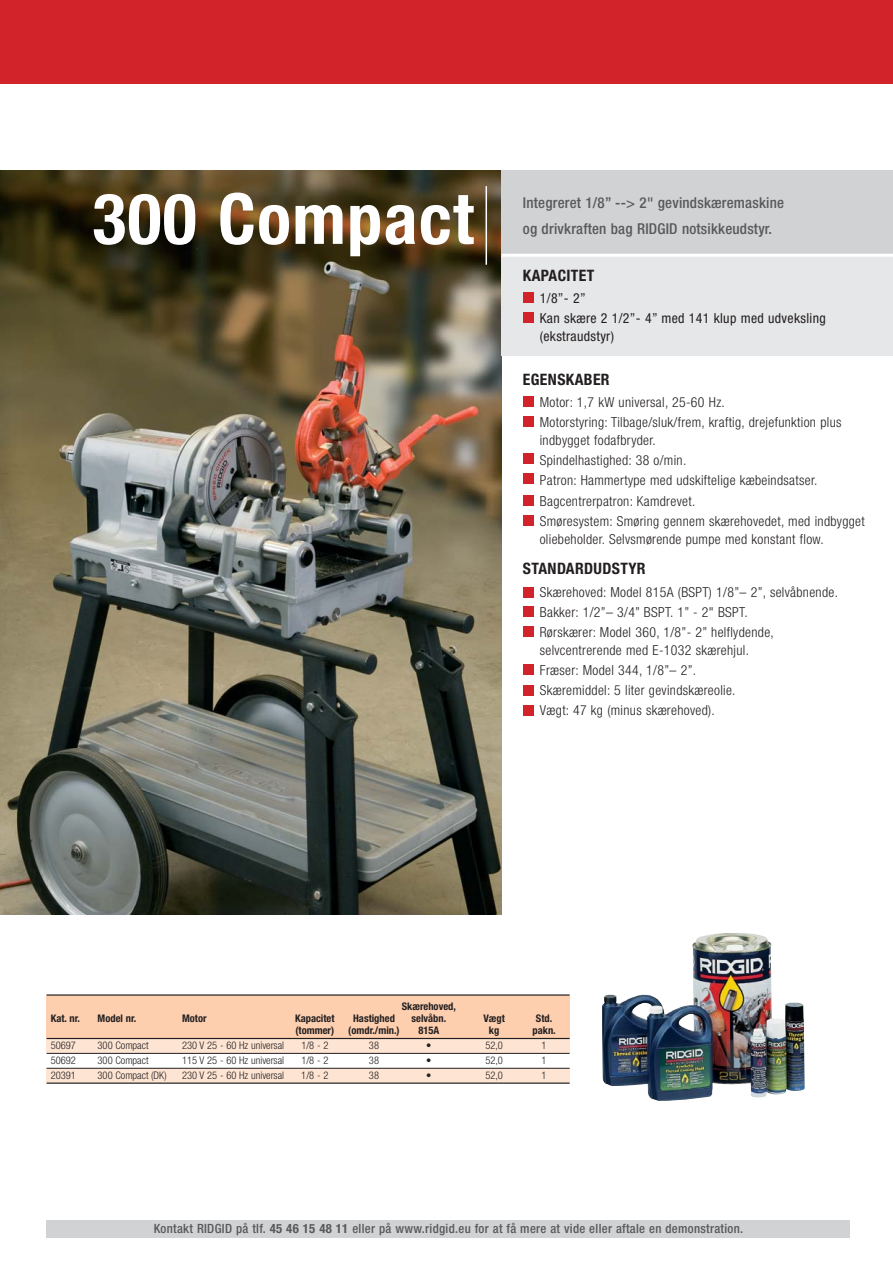
<style>
.page{position:relative;width:893px;height:1263px;background:#fff}
.page>*{position:absolute;margin:0;border:0;box-sizing:border-box;transform-origin:0 0}
.t1{font:700 condensed 70.5px "Helvetica Neue";letter-spacing:.02em;color:#fff}
.t2{font:700 condensed 15.75px "Helvetica Neue";letter-spacing:.025em;color:#231f20}
.t3{font:500 condensed 15px/25.5px "Helvetica Neue";letter-spacing:.015em;color:#58595b}
.t4{font:300 condensed 13.8px/20.1px "Helvetica Neue";letter-spacing:.025em;color:#231f20}
.t5{font:condensed 13.8px/20.1px "Helvetica Neue";letter-spacing:.025em;color:#231f20}
.t6{font:500 condensed 12.75px "Helvetica Neue";letter-spacing:.025em;color:#58595b}
.t7{font:300 condensed 10.5px "Helvetica Neue";color:#231f20}
.t8{font:700 condensed 10.5px "Helvetica Neue";color:#231f20}
.s1{font-weight:700}
</style>
<div class="page">
<div style="left:0;top:0;width:893px;height:85px;background:#d2232a"></div>
<hr style="left:0;top:84px;width:893px;height:2px;background:#fff">
<img style="left:0;top:170px;width:502px;height:744px">
<hr style="left:485px;top:186px;width:2px;height:79px;background:#fff">
<div style="left:47px;top:995px;width:523px;height:44px;background:#fdcfaf"></div>
<div style="left:47px;top:1039px;width:523px;height:14px;background:#fee5d3"></div>
<div style="left:47px;top:1068px;width:523px;height:15px;background:#fee5d3"></div>
<div style="left:47px;top:1220px;width:803px;height:17px;background:#d1d2d4"></div>
<hr style="left:47px;top:994px;width:523px;height:2px;background:#231f20">
<hr style="left:47px;top:1038px;width:523px;height:1px;background:#231f20">
<hr style="left:47px;top:1053px;width:523px;height:1px;background:#231f20">
<hr style="left:47px;top:1068px;width:523px;height:1px;background:#231f20">
<hr style="left:47px;top:1083px;width:523px;height:1px;background:#231f20">
<div style="left:502px;top:170px;width:391px;height:185px;background:#e6e7e8"></div>
<div style="left:502px;top:170px;width:391px;height:85px;background:#d1d2d4"></div>
<hr style="left:502px;top:254px;width:391px;height:3px;background:#fff">
<img style="left:602px;top:933px;width:203px;height:168px">
<div style="left:523px;top:292px;width:10px;height:11px;background:#d2232a"></div>
<div style="left:523px;top:313px;width:10px;height:10px;background:#d2232a"></div>
<div style="left:523px;top:397px;width:10px;height:10px;background:#d2232a"></div>
<div style="left:523px;top:417px;width:10px;height:10px;background:#d2232a"></div>
<div style="left:523px;top:454px;width:10px;height:10px;background:#d2232a"></div>
<div style="left:523px;top:474px;width:10px;height:10px;background:#d2232a"></div>
<div style="left:523px;top:495px;width:10px;height:11px;background:#d2232a"></div>
<div style="left:523px;top:515px;width:10px;height:11px;background:#d2232a"></div>
<div style="left:523px;top:587px;width:10px;height:11px;background:#d2232a"></div>
<div style="left:523px;top:606px;width:10px;height:11px;background:#d2232a"></div>
<div style="left:523px;top:626px;width:10px;height:11px;background:#d2232a"></div>
<div style="left:523px;top:665px;width:10px;height:10px;background:#d2232a"></div>
<div style="left:523px;top:685px;width:10px;height:10px;background:#d2232a"></div>
<div style="left:523px;top:705px;width:10px;height:11px;background:#d2232a"></div>
<h1 class="t1" style="left:92px;top:194px;width:383px">300 Compact</h1>
<p class="t3" style="left:523px;top:191px;width:263px">Integreret 1/8” --&gt; 2" gevindskæremaskine og drivkraften bag RIDGID notsikkeudstyr.</p>
<p class="t2" style="left:523px;top:270px;width:73px">KAPACITET</p>
<p class="t5" style="left:540px;top:289px;width:288px">1/8”- 2”<br>Kan skære 2 1/2”- 4” med 141 klup med udveksling</p>
<p class="t5" style="left:540px;top:328px;width:76px">(ekstraudstyr)</p>
<p class="t2" style="left:523px;top:374px;width:88px">EGENSKABER</p>
<p class="t4" style="left:540px;top:393px;width:303px">Motor: 1,7 kW universal, 25-60 Hz.<br>Motorstyring: Tilbage/sluk/frem, kraftig, drejefunktion plus</p>
<p class="t4" style="left:540px;top:431px;width:327px">indbygget fodafbryder.<br>Spindelhastighed: 38 o/min.<br>Patron: Hammertype med udskiftelige kæbeindsatser.<br>Bagcentrerpatron: Kamdrevet.<br>Smøresystem: Smøring gennem skærehovedet, med indbygget</p>
<p class="t4" style="left:540px;top:530px;width:286px">oliebeholder. Selvsmørende pumpe med konstant flow.</p>
<p class="t2" style="left:523px;top:563px;width:124px">STANDARDUDSTYR</p>
<p class="t4" style="left:540px;top:583px;width:300px">Skærehoved: Model 815A (BSPT) 1/8”– 2”, selvåbnende.<br>Bakker: 1/2”– 3/4” BSPT. 1” - 2" BSPT.<br>Rørskærer: Model 360, 1/8”- 2” helflydende,</p>
<p class="t4" style="left:540px;top:641px;width:211px">selvcentrerende med E-1032 skærehjul.<br>Fræser: Model 344, 1/8”– 2”.<br>Skæremiddel: 5 liter gevindskæreolie.<br>Vægt: 47 kg (minus skærehoved).</p>
<p class="t8" style="left:402px;top:1003px;width:56px">Skærehoved,</p>
<p class="t8" style="left:51px;top:1015px;width:31px">Kat. nr.</p>
<p class="t8" style="left:98px;top:1015px;width:40px">Model nr.</p>
<p class="t8" style="left:182px;top:1015px;width:26px">Motor</p>
<p class="t8" style="left:295px;top:1015px;width:41px">Kapacitet</p>
<p class="t8" style="left:353px;top:1015px;width:43px">Hastighed</p>
<p class="t8" style="left:411px;top:1015px;width:36px">selvåbn.</p>
<p class="t8" style="left:483px;top:1015px;width:23px">Vægt</p>
<p class="t8" style="left:536px;top:1015px;width:18px">Std.</p>
<p class="t8" style="left:296px;top:1027px;width:40px">(tommer)</p>
<p class="t8" style="left:348px;top:1027px;width:53px">(omdr./min.)</p>
<p class="t8" style="left:418px;top:1027px;width:22px">815A</p>
<p class="t8" style="left:489px;top:1027px;width:12px">kg</p>
<p class="t8" style="left:532px;top:1027px;width:25px">pakn.</p>
<p class="t7" style="left:51px;top:1042px;width:27px">50697</p>
<p class="t7" style="left:98px;top:1042px;width:52px">300 Compact</p>
<p class="t7" style="left:182px;top:1042px;width:104px">230 V 25 - 60 Hz universal</p>
<p class="t7" style="left:301px;top:1042px;width:29px">1/8 - 2</p>
<p class="t7" style="left:369px;top:1042px;width:12px">38</p>
<p class="t7" style="left:426px;top:1042px;width:7px">•</p>
<p class="t7" style="left:485px;top:1042px;width:19px">52,0</p>
<p class="t7" style="left:542px;top:1042px;width:7px">1</p>
<p class="t7" style="left:51px;top:1057px;width:27px">50692</p>
<p class="t7" style="left:98px;top:1057px;width:52px">300 Compact</p>
<p class="t7" style="left:182px;top:1057px;width:104px">115 V 25 - 60 Hz universal</p>
<p class="t7" style="left:301px;top:1057px;width:29px">1/8 - 2</p>
<p class="t7" style="left:369px;top:1057px;width:12px">38</p>
<p class="t7" style="left:426px;top:1057px;width:7px">•</p>
<p class="t7" style="left:485px;top:1057px;width:19px">52,0</p>
<p class="t7" style="left:542px;top:1057px;width:7px">1</p>
<p class="t7" style="left:51px;top:1071px;width:27px">20391</p>
<p class="t7" style="left:98px;top:1071px;width:71px">300 Compact (DK)</p>
<p class="t7" style="left:182px;top:1071px;width:104px">230 V 25 - 60 Hz universal</p>
<p class="t7" style="left:301px;top:1071px;width:29px">1/8 - 2</p>
<p class="t7" style="left:369px;top:1071px;width:12px">38</p>
<p class="t7" style="left:426px;top:1071px;width:7px">•</p>
<p class="t7" style="left:485px;top:1071px;width:19px">52,0</p>
<p class="t7" style="left:542px;top:1071px;width:7px">1</p>
<p class="t6" style="left:154px;top:1224px;width:591px">Kontakt RIDGID på tlf. <span class="s1">45 46 15 48 11</span> eller på www.ridgid.eu for at få mere at vide eller aftale en demonstration.</p>
</div>
